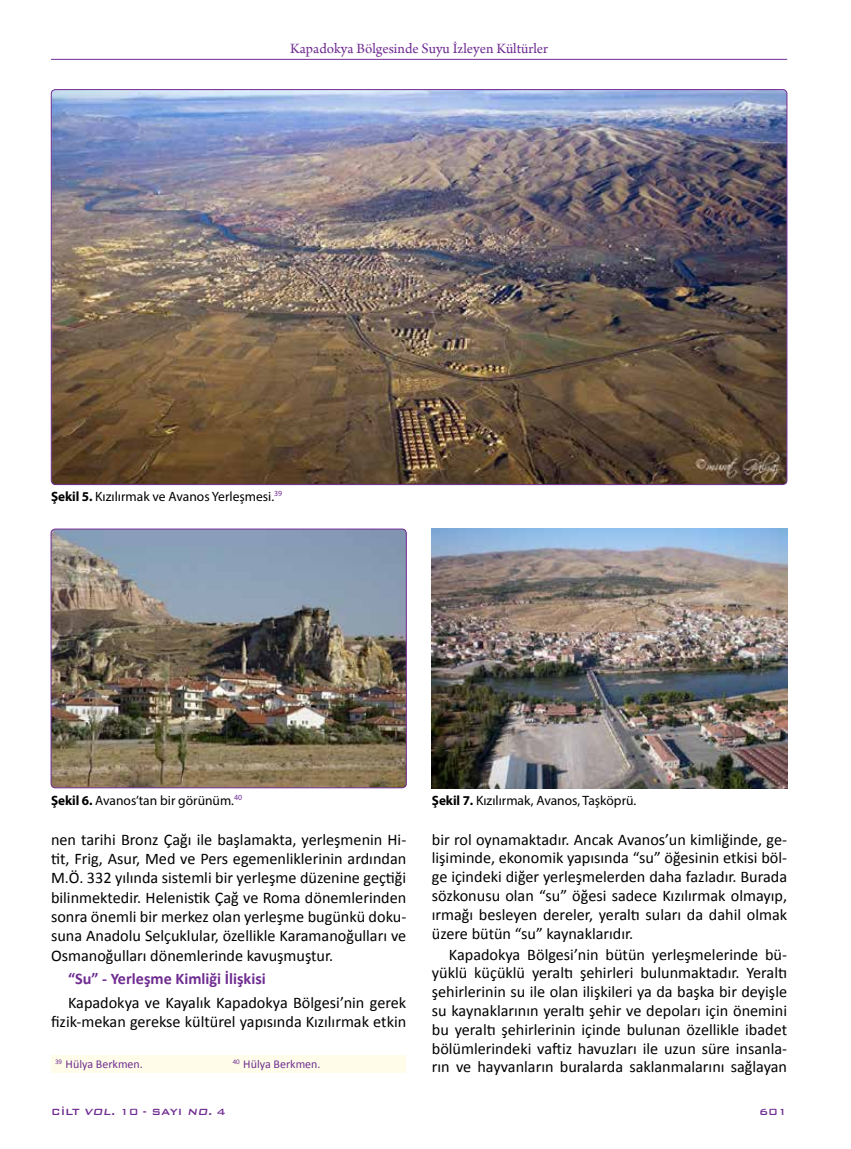
<style>
.page{position:relative;width:851px;height:1149px;background:#fff}
.page>*{position:absolute;margin:0;border:0;box-sizing:border-box;transform-origin:0 0}
.t1{font:16.2px/18.8px "Calibri";color:#000;text-align:justify}
.t2{font:700 16.2px "Calibri";color:#6f2c91}
.t3{font:15px "Arno Pro";color:#6f2c91}
.t4{font:13.5px "Myriad Pro";color:#000}
.t5{font:12px "Calibri";color:#6f2c91}
.t6{font:500 12px "Bank Gothic BT";color:#6f2c91}
.s1{font-weight:700}
.s2{font-style:italic}
</style>
<div class="page">
<hr style="left:51px;top:59px;width:736px;height:1px;background:#6f2c91">
<div style="left:51px;top:1054px;width:177px;height:17px;background:#fffde9"></div>
<div style="left:228px;top:1054px;width:178px;height:17px;background:#fffde9"></div>
<img style="left:51px;top:90px;width:735px;height:394px">
<img style="left:51px;top:529px;width:355px;height:258px">
<div style="left:51px;top:528px;width:355px;height:259px;border:1px solid #6f2c91;border-radius:4px"></div>
<img style="left:432px;top:528px;width:355px;height:259px">
<p class="t3" style="left:290px;top:40px;width:259px">Kapadokya Bölgesinde Suyu İzleyen Kültürler</p>
<p class="t4" style="left:51px;top:488px;width:233px"><span class="s1">Şekil 5.</span> Kızılırmak ve Avanos Yerleşmesi.<sup>39</sup></p>
<p class="t4" style="left:51px;top:791px;width:193px"><span class="s1">Şekil 6.</span> Avanos’tan bir görünüm.<sup>40</sup></p>
<p class="t4" style="left:432px;top:791px;width:206px"><span class="s1">Şekil 7.</span> Kızılırmak, Avanos, Taşköprü.</p>
<p class="t1" style="left:51px;top:828px;width:357px;line-height:19.4px">nen tarihi Bronz Çağı ile başlamakta, yerleşmenin Hi&shy;tit, Frig, Asur, Med ve Pers egemenliklerinin ardından M.Ö. 332 yılında sistemli bir yerleşme düzenine geçtiği bilinmektedir. Helenistik Çağ ve Roma dönemlerinden sonra önemli bir merkez olan yerleşme bugünkü doku&shy;suna Anadolu Selçuklular, özellikle Karamanoğulları ve Osmanoğulları dönemlerinde kavuşmuştur.</p>
<p class="t2" style="left:68px;top:968px;width:199px">“Su” - Yerleşme Kimliği İlişkisi</p>
<p class="t1" style="left:51px;top:991px;width:357px;line-height:19.4px;text-align:right">Kapadokya ve Kayalık Kapadokya Bölgesi’nin gerek fizik-mekan gerekse kültürel yapısında Kızılırmak etkin</p>
<p class="t5" style="left:55px;top:1056px;width:89px"><sup>39</sup> Hülya Berkmen.</p>
<p class="t5" style="left:233px;top:1056px;width:89px"><sup>40</sup> Hülya Berkmen.</p>
<p class="t6" style="left:51px;top:1104px;width:176px">CİLT <span class="s2">VOL.</span> 10 - SAYI <span class="s2">NO.</span> 4</p>
<p class="t1" style="left:432px;top:828px;width:357px">bir rol oynamaktadır. Ancak Avanos’un kimliğinde, ge&shy;lişiminde, ekonomik yapısında “su” öğesinin etkisi böl&shy;ge içindeki diğer yerleşmelerden daha fazladır. Burada sözkonusu olan “su” öğesi sadece Kızılırmak olmayıp, ırmağı besleyen dereler, yeraltı suları da dahil olmak üzere bütün “su” kaynaklarıdır.</p>
<p class="t1" style="left:432px;top:943px;width:357px;text-indent:17px">Kapadokya Bölgesi’nin bütün yerleşmelerinde bü&shy;yüklü küçüklü yeraltı şehirleri bulunmaktadır. Yeraltı şehirlerinin su ile olan ilişkileri ya da başka bir deyişle su kaynaklarının yeraltı şehir ve depoları için önemini bu yeraltı şehirlerinin içinde bulunan özellikle ibadet bölümlerindeki vaftiz havuzları ile uzun süre insanla&shy;rın ve hayvanların buralarda saklanmalarını sağlayan</p>
<p class="t6" style="left:759px;top:1104px;width:29px">601</p>
</div>
